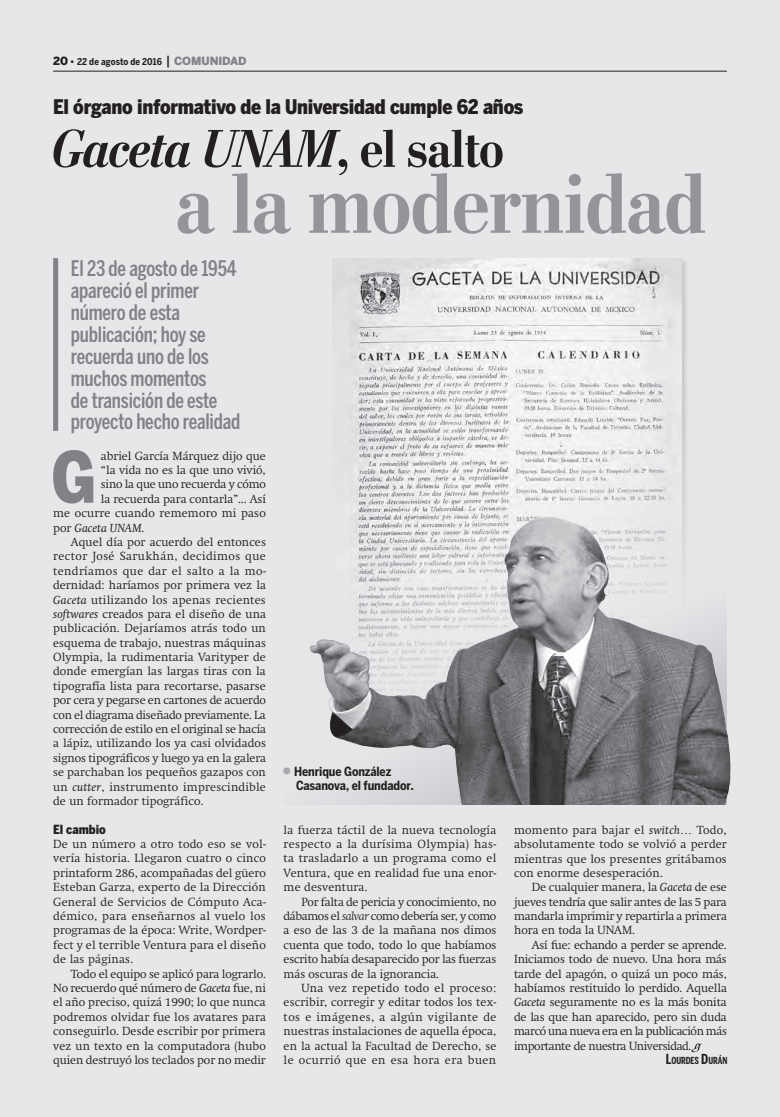
<style>
.page{position:relative;width:780px;height:1117px;background:#fff}
.page>*{position:absolute;margin:0;border:0;box-sizing:border-box;transform-origin:0 0}
._1_0_Cabeza_Principa{font:700 85.12px "Stilson";color:#939598}
._3_0_Tex_Cap_4_GRIS{font:900 69.88px "Benton Sans Cond";color:#808285}
._1_0_Cabeza_Principa-2{font:italic 700 53.12px "Stilson";color:#231f20}
._2_0_Sumario{font:500 21.25px/21.9px "Benton Sans Comp";letter-spacing:-.01em;color:#808285}
._0_0_Balazo{font:900 20px "Benton Sans Cond";letter-spacing:-.015em;color:#231f20}
.t1{font:700 12.5px/14.4px "Benton Sans Cond";letter-spacing:-.01em;color:#231f20}
._3_0_Descanso{font:900 12.5px "Benton Sans Cond";color:#231f20}
._3_0_Texto{font:300 11.62px/14.4px "Swift";letter-spacing:.01em;color:#231f20;text-align:justify}
._3_0_Tex_s_sangria{font:300 11.62px/14.4px "Swift";letter-spacing:.02em;color:#231f20;text-align:justify}
._3_0_Tex_Cap_4_GRIS-2{font:300 11.62px "Swift";color:#231f20}
._3_0_Tex_Cap_4_GRIS-3{font:italic 11.62px "Swift";color:#231f20}
._4_0_Crédito_nota{font:700 9.62px "Benton Sans Comp";letter-spacing:-.005em;color:#231f20}
._9_0_Folio_Fecha{font:700 9.38px "Benton Sans Cond";letter-spacing:.005em;color:#231f20}
.s1{font-family:"Benton Sans";font-weight:900;font-size:11.25px}
.s2{font-family:"Benton Sans";font-weight:900}
.s3{font-weight:500;font-size:12.5px}
.s4{font-family:"Benton Sans";font-weight:900;font-size:11.25px;color:#808285}
.s5{font-style:normal}
.s6{font-weight:300;font-style:normal}
.s7{font-weight:400;font-style:italic}
.s8{font-style:italic}
.s9{font-size:13.75px}
</style>
<div class="page">
<div style="left:0;top:0;width:779px;height:1116px;background:#e6e7e9"></div>
<img style="left:332px;top:258px;width:349px;height:222px">
<img style="left:310px;top:480px;width:421px;height:324px">
<div style="left:53px;top:258px;width:5px;height:172px;background:#808285"></div>
<svg style="left:691px;top:1043px;width:10px;height:8px"></svg>
<hr style="left:53px;top:71px;width:673px;height:1px;background:#231f20">
<p class="_9_0_Folio_Fecha" style="left:53px;top:56px;width:195px"><span class="s1">20</span> <span class="s2">•</span> 22 de agosto de 2016 <span class="s3">|</span> <span class="s4">COMUNIDAD</span></p>
<p class="_0_0_Balazo" style="left:53px;top:95px;width:472px">El órgano informativo de la Universidad cumple 62 años</p>
<p class="_1_0_Cabeza_Principa-2" style="left:53px;top:117px;width:452px">Gaceta UNAM<span class="s5">, el salto</span></p>
<p class="_1_0_Cabeza_Principa" style="left:176px;top:153px;width:531px">a la modernidad</p>
<p class="_2_0_Sumario" style="left:71px;top:257px;width:171px">El 23 de agosto de 1954 apareció el primer número de esta publicación; hoy se recuerda uno de los muchos momentos<br>de transición de este proyecto hecho realidad</p>
<p class="_3_0_Tex_Cap_4_GRIS" style="left:51px;top:436px;width:47px">G</p>
<p class="_3_0_Tex_Cap_4_GRIS-2" style="left:101px;top:448px;width:166px">abriel García Márquez dijo que</p>
<p class="_3_0_Tex_Cap_4_GRIS-2" style="left:101px;top:463px;width:166px">“la vida no es la que uno vivió,</p>
<p class="_3_0_Tex_Cap_4_GRIS-2" style="left:101px;top:477px;width:166px">sino la que uno recuerda y cómo</p>
<p class="_3_0_Tex_Cap_4_GRIS-2" style="left:101px;top:492px;width:166px">la recuerda para contarla”... Así</p>
<p class="_3_0_Tex_Cap_4_GRIS-2" style="left:53px;top:506px;width:214px">me ocurre cuando rememoro mi paso</p>
<p class="_3_0_Tex_Cap_4_GRIS-3" style="left:53px;top:520px;width:93px"><span class="s6">por</span> Gaceta UNAM<span class="s6">.</span></p>
<p class="_3_0_Texto" style="left:53px;top:534px;width:214px;text-indent:18px">Aquel día por acuerdo del entonces rector José Sarukhán, decidimos que tendríamos que dar el salto a la mo&shy;dernidad: haríamos por primera vez la <span class="s7">Gaceta</span> utilizando los apenas recientes <span class="s7">softwares</span> creados para el diseño de una publicación. Dejaríamos atrás todo un esquema de trabajo, nuestras máquinas Olympia, la rudimentaria Varityper de donde emergían las largas tiras con la tipografía lista para recortarse, pasarse por cera y pegarse en cartones de acuerdo con el diagrama diseñado previamente. La corrección de estilo en el original se hacía a lápiz, utilizando los ya casi olvidados signos tipográficos y luego ya en la galera se parchaban los pequeños gazapos con un <span class="s7">cutter</span>, instrumento imprescindible de un formador tipográfico.</p>
<p class="_3_0_Descanso" style="left:53px;top:821px;width:54px">El cambio</p>
<p class="_3_0_Tex_s_sangria" style="left:53px;top:836px;width:214px">De un número a otro todo eso se vol&shy;vería historia. Llegaron cuatro o cinco printaform 286, acompañadas del güero Esteban Garza, experto de la Dirección General de Servicios de Cómputo Aca&shy;démico, para enseñarnos al vuelo los programas de la época: Write, Wordper&shy;fect y el terrible Ventura para el diseño de las páginas.</p>
<p class="_3_0_Texto" style="left:53px;top:966px;width:214px;text-indent:18px">Todo el equipo se aplicó para lograrlo.<br>No recuerdo qué número de <span class="s7">Gaceta</span> fue, ni el año preciso, quizá 1990; lo que nunca podremos olvidar fue los avatares para conseguirlo. Desde escribir por primera vez un texto en la computadora (hubo quien destruyó los teclados por no medir</p>
<p class="t1" style="left:294px;top:764px;width:121px">Henrique González<br>Casanova, el fundador.</p>
<p class="_3_0_Texto" style="left:283px;top:822px;width:214px">la fuerza táctil de la nueva tecnología respecto a la durísima Olympia) has&shy;ta trasladarlo a un programa como el Ventura, que en realidad fue una enor&shy;me desventura.</p>
<p class="_3_0_Texto" style="left:283px;top:894px;width:214px;text-indent:18px">Por falta de pericia y conocimiento, no dábamos el <span class="s8">salvar</span> como debería ser, y como a eso de las 3 de la mañana nos dimos cuenta que todo, todo lo que habíamos escrito había desaparecido por las fuerzas más oscuras de la ignorancia.</p>
<p class="_3_0_Texto" style="left:283px;top:980px;width:214px;text-indent:18px">Una vez repetido todo el proceso: escribir, corregir y editar todos los tex&shy;tos e imágenes, a algún vigilante de nuestras instalaciones de aquella época, en la actual la Facultad de Derecho, se le ocurrió que en esa hora era buen</p>
<p class="_3_0_Texto" style="left:514px;top:822px;width:214px">momento para bajar el <span class="s7">switch</span>… Todo, absolutamente todo se volvió a perder mientras que los presentes gritábamos con enorme desesperación.</p>
<p class="_3_0_Texto" style="left:514px;top:879px;width:214px;text-indent:18px">De cualquier manera, la <span class="s7">Gaceta</span> de ese jueves tendría que salir antes de las 5 para mandarla imprimir y repartirla a primera hora en toda la UNAM.</p>
<p class="_3_0_Texto" style="left:514px;top:937px;width:214px;text-indent:18px">Así fue: echando a perder se aprende.<br>Iniciamos todo de nuevo. Una hora más tarde del apagón, o quizá un poco más, habíamos restituido lo perdido. Aquella <span class="s7">Gaceta</span> seguramente no es la más bonita de las que han aparecido, pero sin duda marcó una nueva era en la publicación más importante de nuestra Universidad.</p>
<p class="_4_0_Crédito_nota" style="left:666px;top:1054px;width:63px"><span class="s9">L</span>OURDES <span class="s9">D</span>URÁN</p>
</div>
